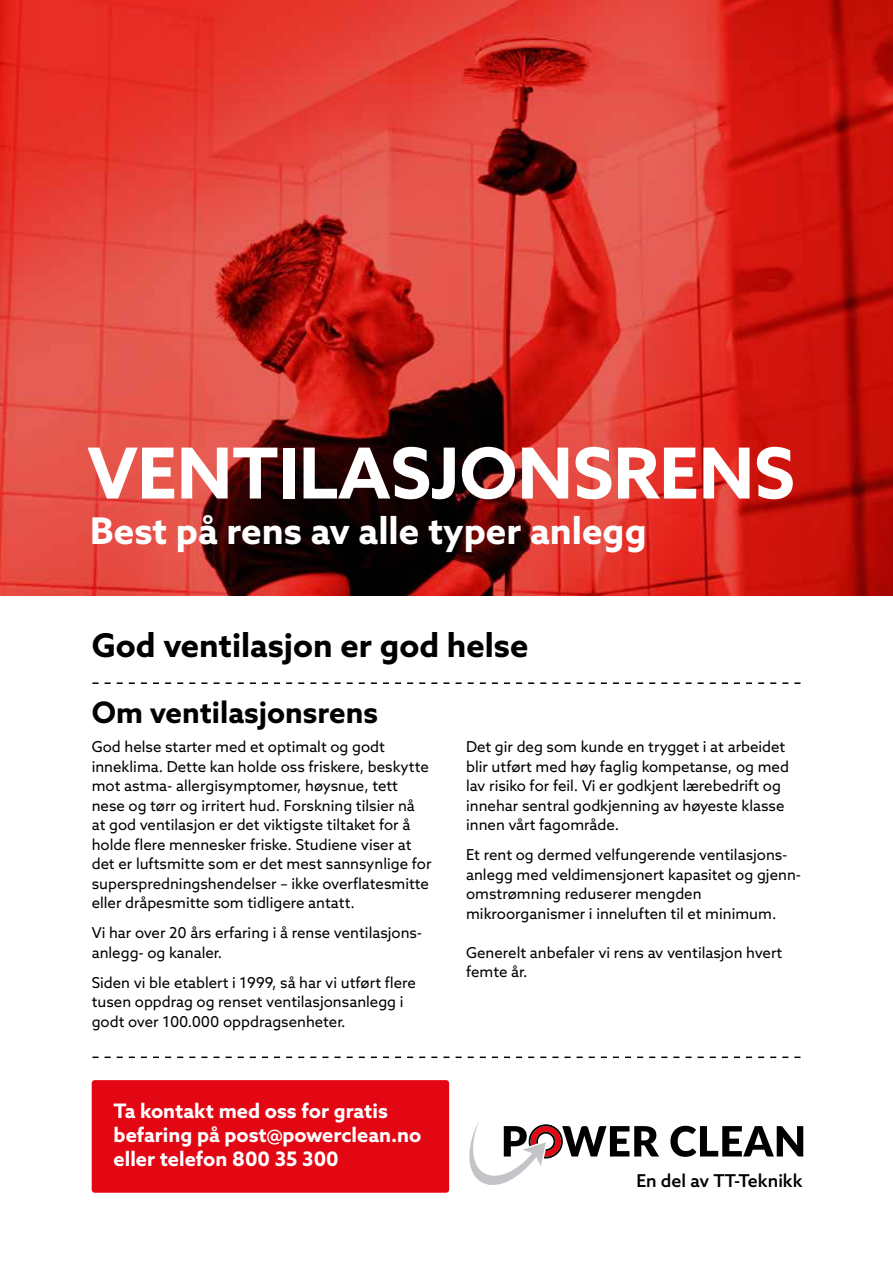
<style>
.page{position:relative;width:893px;height:1263px;background:#fff}
.page>*{position:absolute;margin:0;border:0;box-sizing:border-box;transform-origin:0 0}
.t1{font:700 70.35px "Azo Sans";color:#fff}
.t2{font:700 36.75px "Azo Sans";color:#fff}
.t3{font:700 32.7px "Azo Sans";color:#000}
.t4{font:700 29.55px "Azo Sans";color:#000}
.t5{font:700 19.95px/23.9px "Azo Sans";color:#fff}
.t6{font:500 17.7px "Azo Sans";color:#000}
.t7{font:15px/19.5px "Azo Sans";color:#000}
</style>
<div class="page">
<img style="left:0;top:0;width:893px;height:595px">
<svg style="left:92px;top:682px;width:708px;height:2px"></svg>
<svg style="left:92px;top:1056px;width:708px;height:2px"></svg>
<svg style="left:469px;top:1122px;width:190px;height:63px"></svg>
<svg style="left:670px;top:1126px;width:133px;height:31px"></svg>
<div style="left:92px;top:1080px;width:357px;height:113px;background:#e30613;border-radius:3px"></div>
<h1 class="t1" style="left:88px;top:427px;width:708px">VENTILASJONSRENS</h1>
<h2 class="t2" style="left:90px;top:507px;width:558px">Best på rens av alle typer anlegg</h2>
<h3 class="t3" style="left:92px;top:623px;width:438px">God ventilasjon er god helse</h3>
<h3 class="t4" style="left:92px;top:693px;width:288px">Om ventilasjonsrens</h3>
<p class="t7" style="left:92px;top:737px;width:341px">God helse starter med et optimalt og godt inneklima. Dette kan holde oss friskere, beskytte mot astma- allergisymptomer, høysnue, tett nese og tørr og irritert hud. Forskning tilsier nå at god ventilasjon er det viktigste tiltaket for å holde flere mennesker friske. Studiene viser at det er luftsmitte som er det mest sannsynlige for superspredningshendelser – ikke overflatesmitte eller dråpesmitte som tidligere antatt.</p>
<p class="t7" style="left:92px;top:923px;width:332px">Vi har over 20 års erfaring i å rense ventilasjons&shy;anlegg- og kanaler.</p>
<p class="t7" style="left:92px;top:972px;width:326px">Siden vi ble etablert i 1999, så har vi utført flere tusen oppdrag og renset ventilasjonsanlegg i godt over 100.000 oppdragsenheter.</p>
<p class="t7" style="left:466px;top:737px;width:324px">Det gir deg som kunde en trygget i at arbeidet blir utført med høy faglig kompetanse, og med lav risiko for feil. Vi er godkjent lærebedrift og innehar sentral godkjenning av høyeste klasse innen vårt fagområde.</p>
<p class="t7" style="left:466px;top:845px;width:337px">Et rent og dermed velfungerende ventilasjons&shy;anlegg med veldimensjonert kapasitet og gjenn&shy;omstrømning reduserer mengden mikroorganismer i inneluften til et minimum.</p>
<p class="t7" style="left:466px;top:942px;width:318px">Generelt anbefaler vi rens av ventilasjon hvert femte år.</p>
<h3 class="t5" style="left:114px;top:1099px;width:309px">Ta kontakt med oss for gratis befaring på post@powerclean.no eller telefon 800 35 300</h3>
<p class="t6" style="left:636px;top:1169px;width:168px">En del av TT-Teknikk</p>
</div>
